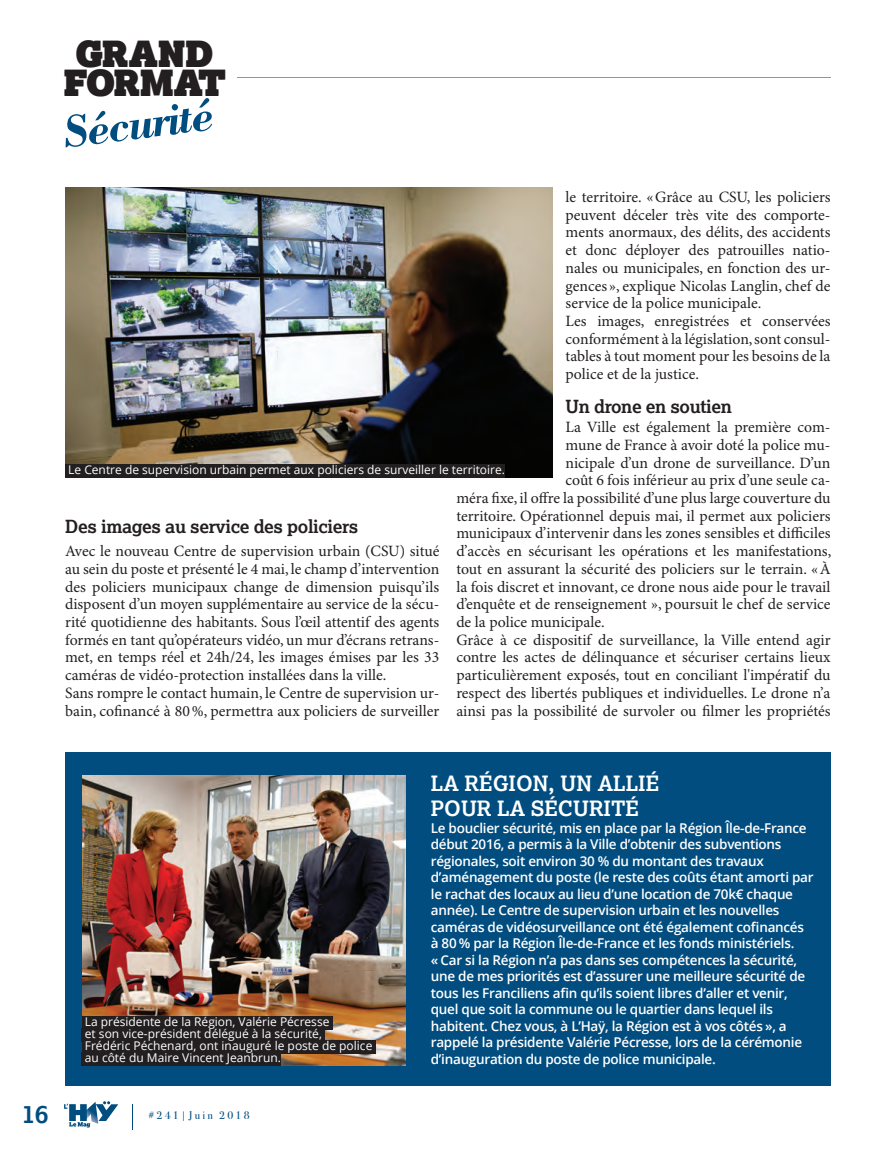
<style>
.page{position:relative;width:894px;height:1150px;background:#fff}
.page>*{position:absolute;margin:0;border:0;box-sizing:border-box;transform-origin:0 0}
.t1{font:italic 700 46.35px "Bodoni";color:#014d80}
.t2{font:35.85px/29.2px "Lexia Advertising";color:#231f20;text-align:center}
.t3{font:700 25.05px "Lexia";color:#014d80}
.t4{font:700 21px/25.2px "Lexia";color:#fff}
.t5{font:700 18px "Lexia";letter-spacing:-.02em;color:#231f20}
.t6{font:15.75px/17.7px "Minion Pro";color:#231f20}
.t7{font:600 13.5px/16.5px "Open Sans";letter-spacing:-.02em;color:#fff}
.t8{font:12px/12px "Open Sans";color:#fff}
.t9{font:11.1px "Bodoni Svty Two ITCTT";letter-spacing:.2em;color:#014d80}
</style>
<div class="page">
<hr style="left:237px;top:77px;width:594px;height:1px;background:#939598">
<svg style="left:132px;top:1104px;width:1px;height:25px"></svg>
<svg style="left:64px;top:1101px;width:54px;height:26px"></svg>
<div style="left:65px;top:752px;width:766px;height:334px;background:#014d80"></div>
<img style="left:65px;top:187px;width:488px;height:290px">
<img style="left:82px;top:775px;width:323px;height:289px">
<div style="left:82px;top:1016px;width:251px;height:13px;background:#231f20"></div>
<div style="left:82px;top:1028px;width:243px;height:13px;background:#231f20"></div>
<div style="left:82px;top:1040px;width:293px;height:13px;background:#231f20"></div>
<div style="left:82px;top:1052px;width:199px;height:13px;background:#231f20"></div>
<div style="left:65px;top:464px;width:440px;height:13px;background:#231f20"></div>
<h2 class="t2" style="left:64px;top:38px;width:164px">GRAND<br>FORMAT</h2>
<h1 class="t1" style="left:60px;top:104px;width:153px;rotate:-7deg">Sécurité</h1>
<p class="t6" style="left:566px;top:189px;width:267px">le territoire. « Grâce au CSU, les policiers peuvent déceler très vite des comporte&shy;ments anormaux, des délits, des accidents et donc déployer des patrouilles natio&shy;nales ou municipales, en fonction des ur&shy;gences », explique Nicolas Langlin, chef de service de la police municipale.<br>Les images, enregistrées et conservées conformément à la législation, sont consul&shy;tables à tout moment pour les besoins de la police et de la justice.</p>
<p class="t5" style="left:566px;top:395px;width:168px">Un drone en soutien</p>
<p class="t6" style="left:566px;top:419px;width:266px">La Ville est également la première com-</p>
<p class="t6" style="left:566px;top:436px;width:266px">mune de France à avoir doté la police mu-</p>
<p class="t6" style="left:566px;top:454px;width:266px">nicipale d’un drone de surveillance. D’un</p>
<p class="t6" style="left:566px;top:472px;width:266px">coût 6 fois inférieur au prix d’une seule ca-</p>
<p class="t6" style="left:456px;top:489px;width:376px">méra fixe, il offre la possibilité d’une plus large couverture du</p>
<p class="t6" style="left:456px;top:507px;width:376px">territoire. Opérationnel depuis mai, il permet aux policiers</p>
<p class="t6" style="left:456px;top:525px;width:376px">municipaux d’intervenir dans les zones sensibles et difficiles</p>
<p class="t6" style="left:456px;top:543px;width:376px">d’accès en sécurisant les opérations et les manifestations,</p>
<p class="t6" style="left:456px;top:560px;width:376px">tout en assurant la sécurité des policiers sur le terrain. « À</p>
<p class="t6" style="left:456px;top:578px;width:376px">la fois discret et innovant, ce drone nous aide pour le travail</p>
<p class="t6" style="left:456px;top:596px;width:376px">d’enquête et de renseignement », poursuit le chef de service</p>
<p class="t6" style="left:456px;top:613px;width:150px">de la police municipale.</p>
<p class="t6" style="left:456px;top:631px;width:376px">Grâce à ce dispositif de surveillance, la Ville entend agir</p>
<p class="t6" style="left:456px;top:649px;width:376px">contre les actes de délinquance et sécuriser certains lieux</p>
<p class="t6" style="left:456px;top:667px;width:376px">particulièrement exposés, tout en conciliant l'impératif du</p>
<p class="t6" style="left:456px;top:684px;width:376px">respect des libertés publiques et individuelles. Le drone n’a</p>
<p class="t6" style="left:456px;top:702px;width:376px">ainsi pas la possibilité de survoler ou filmer les propriétés</p>
<p class="t8" style="left:68px;top:463px;width:438px">Le Centre de supervision urbain permet aux policiers de surveiller le territoire.</p>
<p class="t5" style="left:65px;top:515px;width:295px">Des images au service des policiers</p>
<p class="t6" style="left:65px;top:543px;width:376px">Avec le nouveau Centre de supervision urbain (CSU) situé au sein du poste et présenté le 4 mai, le champ d’intervention des policiers municipaux change de dimension puisqu’ils disposent d’un moyen supplémentaire au service de la sécu&shy;rité quotidienne des habitants. Sous l’œil attentif des agents formés en tant qu’opérateurs vidéo, un mur d’écrans retrans&shy;met, en temps réel et 24h/24, les images émises par les 33 caméras de vidéo-protection installées dans la ville.<br>Sans rompre le contact humain, le Centre de supervision ur&shy;bain, cofinancé à 80 %, permettra aux policiers de surveiller</p>
<p class="t8" style="left:85px;top:1015px;width:289px">La présidente de la Région, Valérie Pécresse<br>et son vice-président délégué à la sécurité,<br>Frédéric Péchenard, ont inauguré le poste de police au côté du Maire Vincent Jeanbrun.</p>
<h3 class="t3" style="left:22px;top:1098px;width:28px">16</h3>
<p class="t9" style="left:148px;top:1106px;width:103px">#241|Juin 2018</p>
<h3 class="t4" style="left:431px;top:770px;width:230px">LA RÉGION, UN ALLIÉ<br>POUR LA SÉCURITÉ</h3>
<p class="t7" style="left:431px;top:819px;width:384px">Le bouclier sécurité, mis en place par la Région Île-de-France début 2016, a permis à la Ville d’obtenir des subventions régionales, soit environ 30 % du montant des travaux d’aménagement du poste (le reste des coûts étant amorti par le rachat des locaux au lieu d’une location de 70k€ chaque année). Le Centre de supervision urbain et les nouvelles caméras de vidéosurveillance ont été également cofinancés à 80 % par la Région Île-de-France et les fonds ministériels.<br>« Car si la Région n’a pas dans ses compétences la sécurité, une de mes priorités est d’assurer une meilleure sécurité de tous les Franciliens afin qu’ils soient libres d’aller et venir, quel que soit la commune ou le quartier dans lequel ils habitent. Chez vous, à L’Haÿ, la Région est à vos côtés », a rappelé la présidente Valérie Pécresse, lors de la cérémonie d’inauguration du poste de police municipale.</p>
</div>
